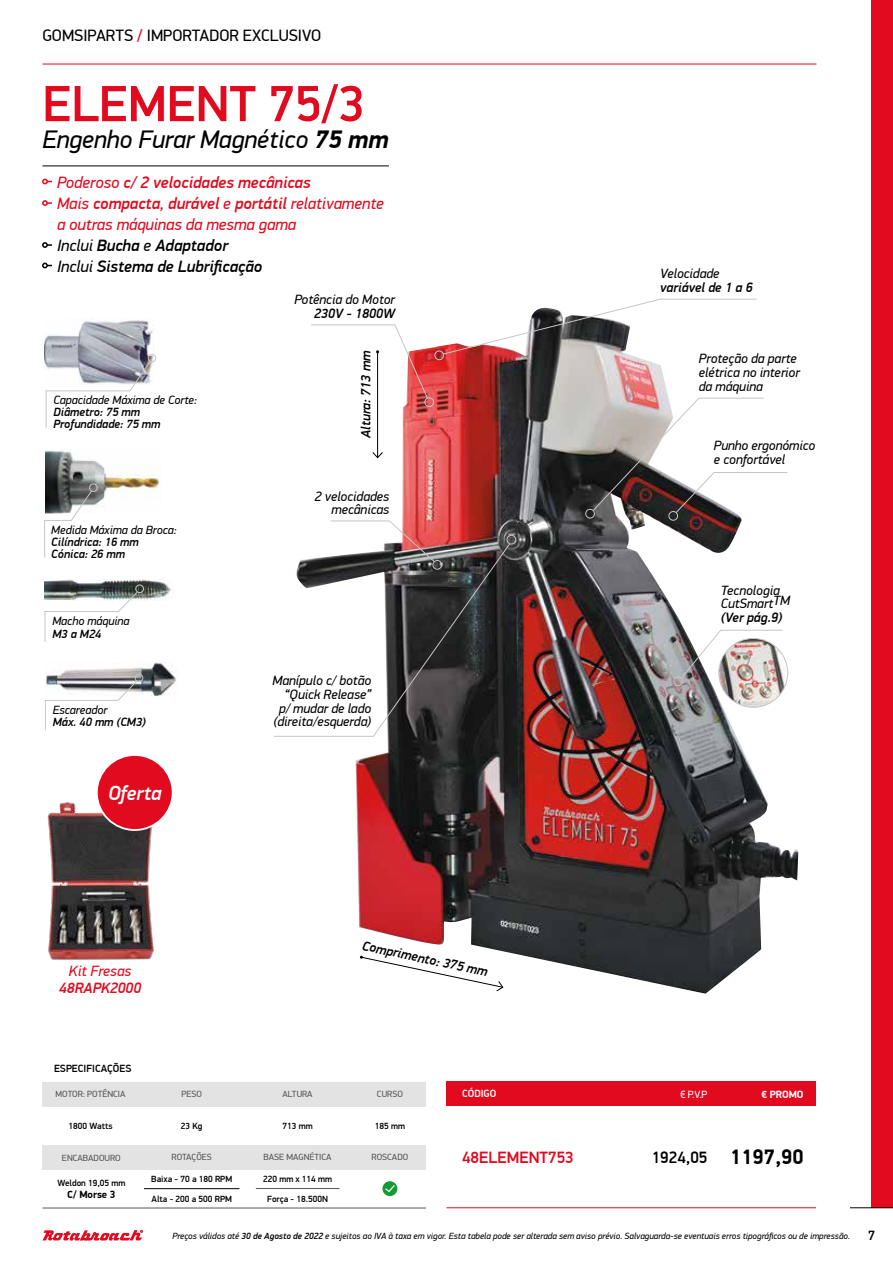
<style>
.page{position:relative;width:893px;height:1263px;background:#fff}
.page>*{position:absolute;margin:0;border:0;box-sizing:border-box;transform-origin:0 0}
.t1{font:500 51px "PF Din Display Pro";color:#e10a1f}
.t2{font:italic 25.5px "PF Din Display Pro";color:#000}
.t3{font:700 21px "PF Din Display Pro";color:#000}
.t4{font:italic 500 20.4px "PF Din Display Pro";color:#fff}
.t5{font:italic 16.5px/21px "PF Din Display Pro";color:#e10a1f}
.t6{font:16.5px "PF Din Display Pro";color:#000}
.t7{font:500 16.5px "PF Din Display Pro";color:#e10a1f}
.t8{font:500 16.5px "PF Din Display Pro";color:#000}
.t9{font:italic 500 15px "PF Din Display Pro";color:#e10a1f}
.t10{font:italic 15px "PF Din Display Pro";color:#e10a1f}
.t11{font:italic 13.5px/14px "PF Din Display Pro";color:#000}
.t12{font:italic 500 13.5px "PF Din Display Pro";color:#000}
.t13{font:500 13.5px "PF Din Display Pro";color:#000}
.t14{font:italic 500 12px/12px "PF Din Display Pro";color:#000}
.t15{font:italic 12px "PF Din Display Pro";color:#000}
.t16{font:500 10.5px "PF Din Display Pro";color:#000}
.t17{font:700 10.5px "PF Din Display Pro";color:#000}
.t18{font:500 10.5px "PF Din Display Pro";color:#fff}
.t19{font:700 10.5px "PF Din Display Pro";color:#fff}
.t20{font:10.5px "PF Din Display Pro";color:#fff}
.t21{font:italic 9px "PF Din Display Pro";color:#000}
.t22{font:500 9px/19.5px "PF Din Display Pro";color:#000;text-align:center}
.t23{font:9px "PF Din Display Pro";color:#575756}
.s1{font-weight:500;color:#e10a1f}
.s2{font-weight:700}
.s3{font-weight:500}
.s4{color:#000}
.s5{font-weight:500;color:#000}
</style>
<div class="page">
<div style="left:871px;top:0;width:22px;height:1208px;background:#e10a1f"></div>
<hr style="left:850px;top:1207px;width:43px;height:1px;background:#000">
<svg style="left:43px;top:1230px;width:100px;height:11px"></svg>
<hr style="left:43px;top:64px;width:773px;height:1px;background:#e10a1f">
<svg style="left:382px;top:1181px;width:15px;height:15px"></svg>
<img style="left:44px;top:579px;width:128px;height:21px">
<div style="left:135px;top:585px;width:9px;height:8px;border:1px solid #c6c6c6;border-radius:50%"></div>
<svg style="left:44px;top:591px;width:94px;height:51px"></svg>
<img style="left:46px;top:662px;width:131px;height:34px">
<div style="left:135px;top:674px;width:8px;height:8px;border:1px solid #c6c6c6;border-radius:50%"></div>
<svg style="left:45px;top:680px;width:93px;height:51px"></svg>
<img style="left:45px;top:449px;width:116px;height:58px">
<div style="left:89px;top:484px;width:9px;height:8px;border:1px solid #c6c6c6;border-radius:50%"></div>
<svg style="left:44px;top:490px;width:49px;height:68px"></svg>
<svg style="left:42px;top:179px;width:10px;height:5px"></svg>
<svg style="left:42px;top:200px;width:10px;height:6px"></svg>
<hr style="left:43px;top:166px;width:346px;height:1px;background:#000">
<hr style="left:43px;top:1208px;width:383px;height:1px;background:#575756">
<hr style="left:256px;top:1188px;width:83px;height:1px;background:#575756">
<div style="left:43px;top:1082px;width:383px;height:24px;background:#e3e3e3"></div>
<div style="left:43px;top:1145px;width:383px;height:24px;background:#e3e3e3"></div>
<div style="left:446px;top:1081px;width:370px;height:24px;background:#e10a1f"></div>
<hr style="left:446px;top:1207px;width:370px;height:1px;background:#e10a1f">
<svg style="left:42px;top:242px;width:10px;height:6px"></svg>
<hr style="left:144px;top:1188px;width:95px;height:1px;background:#000">
<img style="left:355px;top:345px;width:443px;height:649px">
<div style="left:424px;top:397px;width:10px;height:10px;border:1px solid #c6c6c6;border-radius:50%"></div>
<div style="left:585px;top:509px;width:10px;height:9px;border:1px solid #c6c6c6;border-radius:50%"></div>
<hr style="left:377px;top:352px;width:1px;height:106px;background:#000">
<svg style="left:372px;top:451px;width:11px;height:8px"></svg>
<svg style="left:311px;top:324px;width:117px;height:75px"></svg>
<svg style="left:360px;top:955px;width:144px;height:37px"></svg>
<svg style="left:592px;top:397px;width:196px;height:117px"></svg>
<div style="left:668px;top:511px;width:10px;height:10px;border:1px solid #c6c6c6;border-radius:50%"></div>
<svg style="left:274px;top:543px;width:237px;height:194px"></svg>
<div style="left:507px;top:535px;width:9px;height:9px;border:1px solid #c6c6c6;border-radius:50%"></div>
<svg style="left:680px;top:629px;width:103px;height:50px"></svg>
<div style="left:673px;top:676px;width:10px;height:10px;border:1px solid #c6c6c6;border-radius:50%"></div>
<img style="left:719px;top:638px;width:69px;height:69px;border-radius:34px">
<div style="left:718px;top:638px;width:70px;height:70px;border:1px solid #c6c6c6;border-radius:50%"></div>
<svg style="left:442px;top:298px;width:315px;height:57px"></svg>
<div style="left:434px;top:351px;width:10px;height:9px;border:1px solid #c6c6c6;border-radius:50%"></div>
<svg style="left:330px;top:520px;width:105px;height:43px"></svg>
<div style="left:432px;top:560px;width:10px;height:10px;border:1px solid #c6c6c6;border-radius:50%"></div>
<img style="left:47px;top:802px;width:107px;height:158px">
<div style="left:97px;top:755px;width:76px;height:75px;background:#e10a1f;border-radius:50%"></div>
<div style="left:96px;top:754px;width:78px;height:77px;border:2px solid #fff;border-radius:50%"></div>
<img style="left:44px;top:320px;width:110px;height:51px">
<div style="left:148px;top:354px;width:8px;height:8px;border:1px solid #c6c6c6;border-radius:50%"></div>
<svg style="left:45px;top:360px;width:106px;height:68px"></svg>
<svg style="left:42px;top:263px;width:10px;height:5px"></svg>
<p class="t6" style="left:42px;top:26px;width:280px">GOMSIPARTS <span class="s1">/</span> IMPORTADOR EXCLUSIVO</p>
<h1 class="t1" style="left:43px;top:73px;width:324px">ELEMENT 75/3</h1>
<h2 class="t2" style="left:43px;top:124px;width:348px">Engenho Furar Magnético <span class="s2">75 mm</span></h2>
<p class="t5" style="left:57px;top:171px;width:328px">Poderoso <span class="s3">c/ 2 velocidades mecânicas<br></span>Mais <span class="s3">compacta</span>, <span class="s3">durável</span> e <span class="s3">portátil</span> relativamente a outras máquinas da mesma gama<br><span class="s4">Inclui</span> <span class="s5">Bucha</span> <span class="s4">e</span> <span class="s5">Adaptador<br></span><span class="s4">Inclui</span> <span class="s5">Sistema de Lubrificação</span></p>
<p class="t15" style="left:53px;top:392px;width:145px">Capacidade Máxima de Corte:</p>
<p class="t14" style="left:53px;top:406px;width:109px">Diâmetro: 75 mm<br>Profundidade: 75 mm</p>
<p class="t15" style="left:51px;top:523px;width:127px">Medida Máxima da Broca:</p>
<p class="t14" style="left:51px;top:536px;width:89px">Cilíndrica: 16 mm<br>Cónica: 26 mm</p>
<p class="t15" style="left:52px;top:614px;width:78px">Macho máquina</p>
<p class="t14" style="left:52px;top:628px;width:51px">M3 a M24</p>
<p class="t15" style="left:53px;top:703px;width:56px">Escareador</p>
<p class="t14" style="left:53px;top:716px;width:95px">Máx. 40 mm (CM3)</p>
<h3 class="t4" style="left:108px;top:781px;width:55px">Oferta</h3>
<p class="t10" style="left:69px;top:962px;width:64px">Kit Fresas</p>
<p class="t9" style="left:59px;top:978px;width:83px">48RAPK2000</p>
<p class="t16" style="left:54px;top:1062px;width:79px">ESPECIFICAÇÕES</p>
<p class="t23" style="left:56px;top:1089px;width:72px">MOTOR: POTÊNCIA</p>
<p class="t22" style="left:69px;top:1116px;width:45px">1800 Watts</p>
<p class="t23" style="left:181px;top:1089px;width:22px">PESO</p>
<p class="t22" style="left:181px;top:1116px;width:23px">23 Kg</p>
<p class="t11" style="left:294px;top:293px;width:102px">Potência do Motor</p>
<p class="t12" style="left:314px;top:306px;width:82px">230V - 1800W</p>
<p class="t12" style="left:358px;top:438px;width:89px;rotate:-90deg">Altura: 713 mm</p>
<p class="t11" style="left:315px;top:489px;width:76px;text-align:right">2 velocidades mecânicas</p>
<p class="t11" style="left:272px;top:673px;width:100px;text-align:right">Manípulo c/ botão “Quick Release” p/ mudar de lado (direita/esquerda)</p>
<p class="t23" style="left:283px;top:1089px;width:32px">ALTURA</p>
<p class="t22" style="left:283px;top:1116px;width:32px">713 mm</p>
<p class="t12" style="left:364px;top:937px;width:129px;rotate:12deg">Comprimento: 375 mm</p>
<p class="t23" style="left:377px;top:1089px;width:27px">CURSO</p>
<p class="t22" style="left:375px;top:1116px;width:32px">185 mm</p>
<p class="t18" style="left:462px;top:1087px;width:36px">CÓDIGO</p>
<p class="t11" style="left:660px;top:267px;width:61px">Velocidade</p>
<p class="t12" style="left:660px;top:280px;width:94px">variável de 1 a 6</p>
<p class="t11" style="left:699px;top:351px;width:102px">Proteção da parte elétrica no interior da máquina</p>
<p class="t11" style="left:714px;top:438px;width:103px">Punho ergonómico e confortável</p>
<p class="t11" style="left:721px;top:583px;width:71px">Tecnologia<br>CutSmartTM</p>
<p class="t12" style="left:721px;top:610px;width:63px">(Ver pág.9)</p>
<p class="t20" style="left:680px;top:1088px;width:29px">€ P.V.P</p>
<p class="t19" style="left:761px;top:1087px;width:44px">€ PROMO</p>
<p class="t23" style="left:62px;top:1152px;width:60px">ENCABADOURO</p>
<p class="t22" style="left:57px;top:1174px;width:69px">Weldon 19,05 mm</p>
<p class="t17" style="left:67px;top:1188px;width:50px">C/ Morse 3</p>
<p class="t23" style="left:172px;top:1152px;width:42px">ROTAÇÕES</p>
<p class="t8" style="left:652px;top:1147px;width:57px">1924,05</p>
<p class="t22" style="left:151px;top:1169px;width:83px;text-align:left">Baixa - 70 a 180 RPM<br>Alta - 200 a 500 RPM</p>
<p class="t7" style="left:462px;top:1148px;width:113px">48ELEMENT753</p>
<p class="t23" style="left:264px;top:1152px;width:70px">BASE MAGNÉTICA</p>
<p class="t23" style="left:372px;top:1152px;width:38px">ROSCADO</p>
<p class="t22" style="left:263px;top:1170px;width:70px">220 mm x 114 mm<br>Força - 18.500N</p>
<h3 class="t3" style="left:730px;top:1144px;width:75px">1197,90</h3>
<p class="t21" style="left:172px;top:1230px;width:679px">Preços válidos até <span class="s3">30 de Agosto de 2022</span> e sujeitos ao IVA à taxa em vigor. Esta tabela pode ser alterada sem aviso prévio. Salvaguarda-se eventuais erros tipográficos ou de impressão.</p>
<p class="t13" style="left:868px;top:1228px;width:8px">7</p>
</div>
